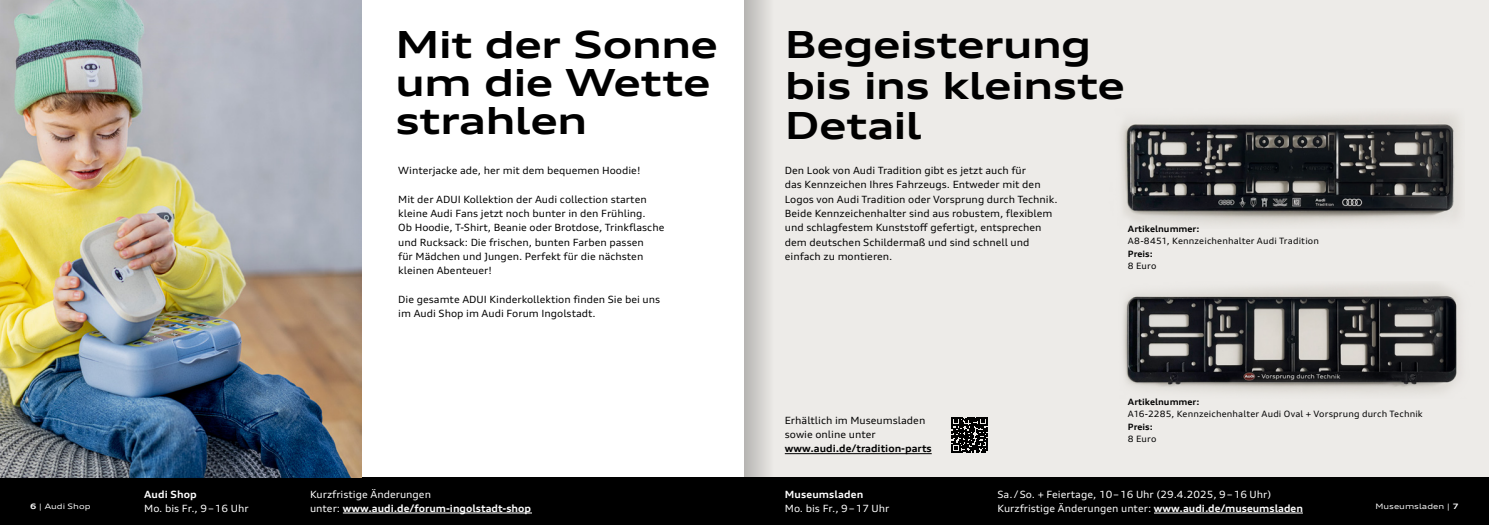
<style>
.page{position:relative;width:1489px;height:525px;background:#fff}
.page>*{position:absolute;margin:0;border:0;box-sizing:border-box;transform-origin:0 0}
.Subheadline_14_pt{font:700 expanded 37.5px/37.5px "Audi Type";letter-spacing:-.015em;color:#000}
.Fließtext{font:expanded 10px/14.2px "Audi Type";color:#000}
.Fließtext-2{font:expanded 10px "Audi Type";color:#fff}
.Fließtext-3{font:700 expanded 10px "Audi Type";color:#fff}
.Fließtext-4{font:700 expanded 10px "Audi Type";color:#000}
.Fließtext_bold{font:700 expanded 10px "Audi Type";letter-spacing:.01em;color:#fff}
.Tabelle__Termine_etc{font:expanded 8.75px/12.5px "Audi Type";letter-spacing:.015em;color:#000}
.Seitenzahl{font:expanded 7.5px "Audi Type";color:#fff}
.s1{font-weight:700}
.s2{font-weight:400}
</style>
<div class="page">
<div style="left:744px;top:0;width:744px;height:476px;background:#edebe8"></div>
<div style="left:0;top:477px;width:1488px;height:47px;background:#000"></div>
<hr style="left:1153px;top:512px;width:149px;height:1px;background:#fff">
<hr style="left:343px;top:512px;width:189px;height:1px;background:#fff">
<hr style="left:784px;top:453px;width:147px;height:1px;background:#000">
<svg style="left:951px;top:417px;width:36px;height:35px"></svg>
<img style="left:0;top:0;width:361px;height:477px">
<img style="left:1121px;top:114px;width:338px;height:110px">
<img style="left:1123px;top:284px;width:336px;height:109px">
<svg style="left:744px;top:0;width:40px;height:477px"></svg>
<p class="Subheadline_14_pt" style="left:395px;top:26px;width:324px">Mit der Sonne um die Wette strahlen</p>
<p class="Fließtext" style="left:398px;top:163px;width:244px">Winterjacke ade, her mit dem bequemen Hoodie!</p>
<p class="Fließtext" style="left:398px;top:192px;width:267px">Mit der ADUI Kollektion der Audi collection starten kleine Audi Fans jetzt noch bunter in den Frühling.<br>Ob Hoodie, T-Shirt, Beanie oder Brotdose, Trinkflasche und Rucksack: Die frischen, bunten Farben passen<br>für Mädchen und Jungen. Perfekt für die nächsten kleinen Abenteuer!</p>
<p class="Fließtext" style="left:398px;top:291px;width:263px">Die gesamte ADUI Kinderkollektion finden Sie bei uns im Audi Shop im Audi Forum Ingolstadt.</p>
<p class="Subheadline_14_pt" style="left:784px;top:25px;width:341px;line-height:40px">Begeisterung bis ins kleinste<br>Detail</p>
<p class="Fließtext" style="left:784px;top:163px;width:274px">Den Look von Audi Tradition gibt es jetzt auch für<br>das Kennzeichen Ihres Fahrzeugs. Entweder mit den Logos von Audi Tradition oder Vorsprung durch Technik.<br>Beide Kennzeichenhalter sind aus robustem, flexiblem und schlagfestem Kunststoff gefertigt, entsprechen dem deutschen Schildermaß und sind schnell und einfach zu montieren.</p>
<p class="Fließtext" style="left:784px;top:413px;width:142px">Erhältlich im Museumsladen sowie online unter</p>
<p class="Fließtext-4" style="left:784px;top:442px;width:148px">www.audi.de/tradition-parts</p>
<p class="Tabelle__Termine_etc" style="left:1127px;top:222px;width:192px"><span class="s1">Artikelnummer:<br></span>A8-8451, Kennzeichenhalter Audi Tradition<br><span class="s1">Preis:</span></p>
<p class="Tabelle__Termine_etc" style="left:1127px;top:260px;width:30px">8 Euro</p>
<p class="Tabelle__Termine_etc" style="left:1127px;top:395px;width:296px"><span class="s1">Artikelnummer:<br></span>A16-2285, Kennzeichenhalter Audi Oval + Vorsprung durch Technik<br><span class="s1">Preis:</span></p>
<p class="Tabelle__Termine_etc" style="left:1127px;top:432px;width:30px">8 Euro</p>
<p class="Fließtext-2" style="left:310px;top:488px;width:122px">Kurzfristige Änderungen</p>
<p class="Fließtext-3" style="left:310px;top:501px;width:222px"><span class="s2">unter:</span> www.audi.de/forum-ingolstadt-shop</p>
<p class="Fließtext-2" style="left:997px;top:488px;width:275px">Sa. / So. + Feiertage, 10 – 16 Uhr (29.4.2025, 9 – 16 Uhr)</p>
<p class="Fließtext-2" style="left:997px;top:501px;width:307px">Kurzfristige Änderungen unter: <span class="s1">www.audi.de/museumsladen</span></p>
<p class="Fließtext_bold" style="left:144px;top:488px;width:54px">Audi Shop</p>
<p class="Fließtext-2" style="left:144px;top:501px;width:106px">Mo. bis Fr., 9 – 16 Uhr</p>
<p class="Fließtext_bold" style="left:784px;top:488px;width:80px">Museumsladen</p>
<p class="Fließtext-2" style="left:784px;top:501px;width:106px">Mo. bis Fr., 9 – 17 Uhr</p>
<p class="Seitenzahl" style="left:30px;top:502px;width:62px"><span class="s1">6</span> | Audi Shop</p>
<p class="Seitenzahl" style="left:1375px;top:502px;width:85px">Museumsladen | <span class="s1">7</span></p>
</div>
